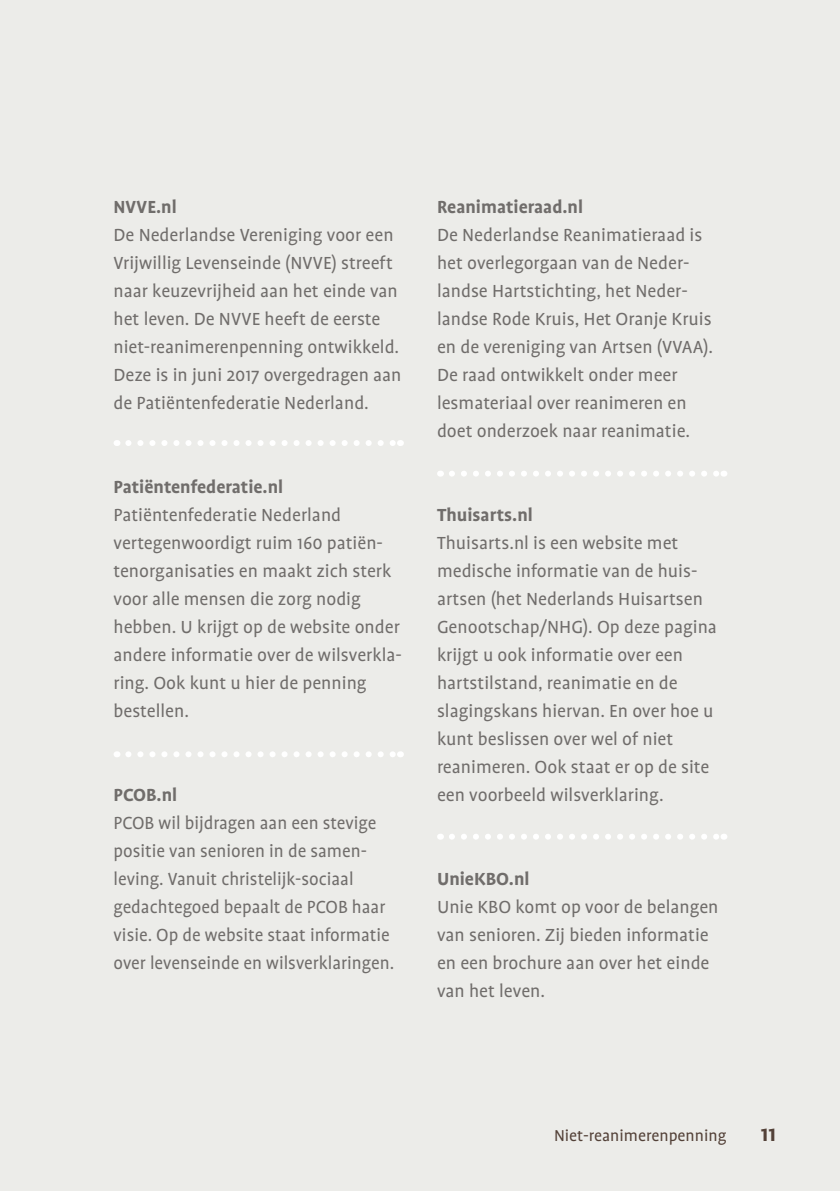
<style>
.page{position:relative;width:840px;height:1191px;background:#fff}
.page>*{position:absolute;margin:0;border:0;box-sizing:border-box;transform-origin:0 0}
.t1{font:700 24px "Profile OT";color:#534138}
.t2{font:20px/28px "Profile OT";color:#706d6b}
.t3{font:700 20px "Profile OT";color:#706d6b}
.t4{font:18px "Profile OT";color:#534138}
</style>
<div class="page">
<div style="left:0;top:0;width:839px;height:1191px;background:#ecece9"></div>
<svg style="left:128px;top:751px;width:266px;height:6px"></svg>
<svg style="left:451px;top:834px;width:266px;height:5px"></svg>
<svg style="left:128px;top:440px;width:266px;height:6px"></svg>
<svg style="left:451px;top:471px;width:266px;height:5px"></svg>
<p class="t3" style="left:113px;top:195px;width:65px">NVVE.nl</p>
<p class="t2" style="left:113px;top:221px;width:289px">De Nederlandse Vereniging voor een Vrijwillig Levenseinde (NVVE) streeft naar keuzevrijheid aan het einde van het leven. De NVVE heeft de eerste niet-reanimerenpenning ontwikkeld.<br>Deze is in juni 2017 overgedragen aan de Patiëntenfederatie Nederland.</p>
<p class="t3" style="left:113px;top:475px;width:171px">Patiëntenfederatie.nl</p>
<p class="t2" style="left:113px;top:501px;width:290px">Patiëntenfederatie Nederland vertegenwoordigt ruim 160 patiën&shy;tenorganisaties en maakt zich sterk voor alle mensen die zorg nodig hebben. U krijgt op de website onder andere informatie over de wilsverkla&shy;ring. Ook kunt u hier de penning bestellen.</p>
<p class="t3" style="left:113px;top:783px;width:65px">PCOB.nl</p>
<p class="t2" style="left:113px;top:809px;width:282px">PCOB wil bijdragen aan een stevige positie van senioren in de samen&shy;leving. Vanuit christelijk-sociaal gedachtegoed bepaalt de PCOB haar visie. Op de website staat informatie over levenseinde en wilsverklaringen.</p>
<p class="t3" style="left:437px;top:195px;width:147px">Reanimatieraad.nl</p>
<p class="t2" style="left:437px;top:221px;width:277px">De Nederlandse Reanimatieraad is het overlegorgaan van de Neder&shy;landse Hartstichting, het Neder&shy;landse Rode Kruis, Het Oranje Kruis en de vereniging van Artsen (VVAA).<br>De raad ontwikkelt onder meer lesmateriaal over reanimeren en doet onderzoek naar reanimatie.</p>
<p class="t3" style="left:437px;top:503px;width:97px">Thuisarts.nl</p>
<p class="t2" style="left:437px;top:529px;width:281px">Thuisarts.nl is een website met medische informatie van de huis&shy;artsen (het Nederlands Huisartsen Genootschap/NHG). Op deze pagina krijgt u ook informatie over een hartstilstand, reanimatie en de slagingskans hiervan. En over hoe u kunt beslissen over wel of niet reanimeren. Ook staat er op de site een voorbeeld wilsverklaring.</p>
<p class="t3" style="left:437px;top:867px;width:94px">UnieKBO.nl</p>
<p class="t2" style="left:437px;top:893px;width:283px">Unie KBO komt op voor de belangen van senioren. Zij bieden informatie en een brochure aan over het einde van het leven.</p>
<p class="t4" style="left:553px;top:1125px;width:174px">Niet-reanimerenpenning</p>
<p class="t1" style="left:760px;top:1120px;width:17px">11</p>
</div>
